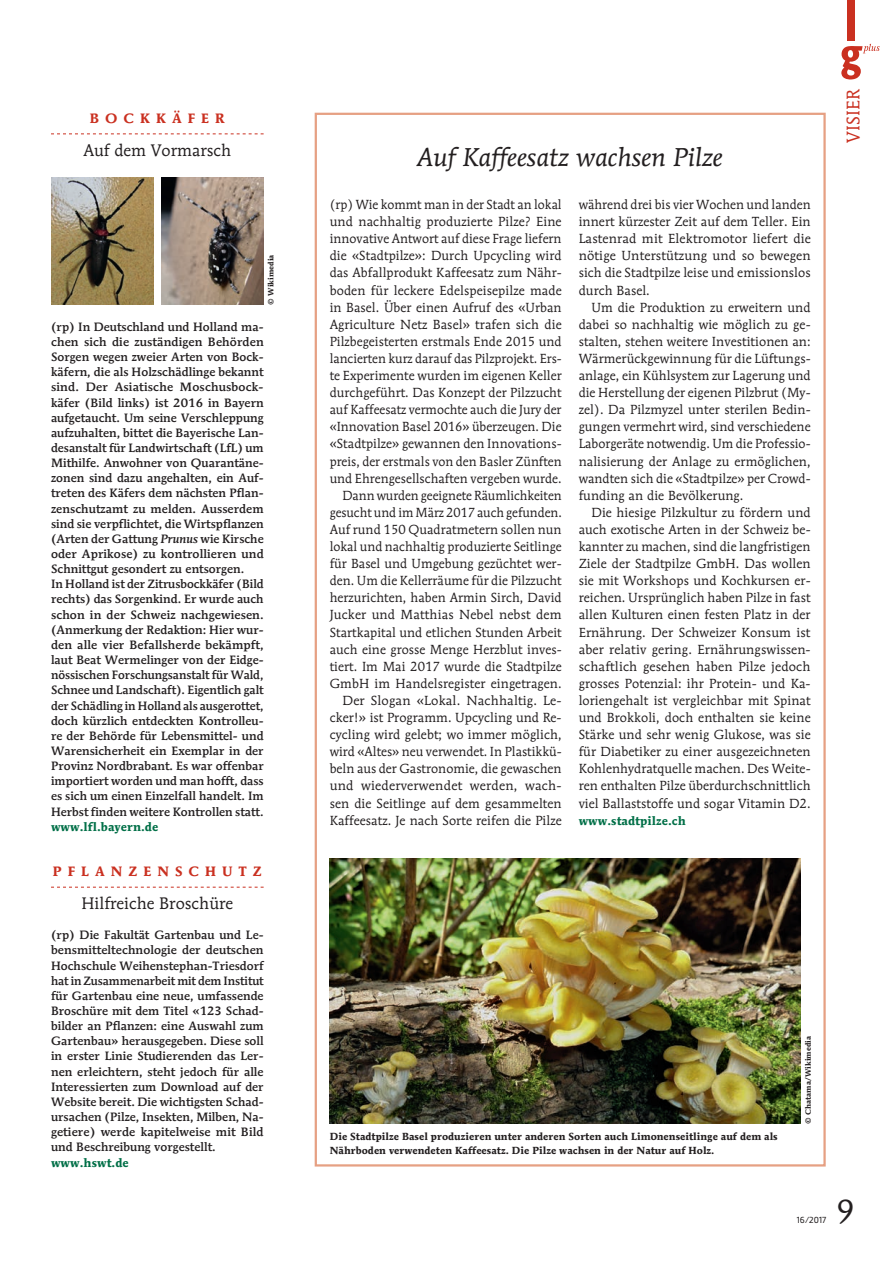
<style>
.page{position:relative;width:893px;height:1263px;background:#fff}
.page>*{position:absolute;margin:0;border:0;box-sizing:border-box;transform-origin:0 0}
.t1{font:33px "Mendoza Roman";color:#231f20}
.t2{font:italic 25.5px "Mendoza Roman";color:#231f20}
.t3{font:18px "Mendoza Roman";letter-spacing:.005em;color:#ca3020}
.t4{font:16.5px "Mendoza Roman";color:#231f20}
.t5{font:700 13.5px "Mendoza Roman";letter-spacing:.45em;color:#ca3020}
.t6{font:13.05px/17.1px "Mendoza Roman";letter-spacing:.005em;color:#231f20;text-align:right;scale:.96 1}
.t7{font:13.05px/17.1px "Mendoza Roman";letter-spacing:.005em;color:#231f20;text-align:justify}
.t8{font:500 12px/15.1px "Mendoza Roman";letter-spacing:.005em;color:#231f20;text-align:justify}
.t9{font:700 12px "Mendoza Roman";letter-spacing:.005em;color:#006f47}
.t10{font:700 10.2px/14.2px "Mendoza Roman";letter-spacing:.005em;color:#231f20}
.t11{font:9px "Dobra";color:#231f20}
.t12{font:700 7.5px "Mendoza Roman";letter-spacing:.005em;color:#231f20}
.s1{font-style:italic}
</style>
<div class="page">
<svg style="left:841px;top:44px;width:39px;height:36px"></svg>
<div style="left:847px;top:0;width:8px;height:40px;background:#ca3020"></div>
<svg style="left:51px;top:887px;width:213px;height:1px"></svg>
<svg style="left:51px;top:133px;width:213px;height:1px"></svg>
<img style="left:51px;top:177px;width:102px;height:128px">
<img style="left:162px;top:177px;width:102px;height:128px">
<img style="left:330px;top:859px;width:471px;height:264px">
<p class="t5" style="left:90px;top:110px;width:136px">BOCKKÄFER</p>
<h3 class="t4" style="left:83px;top:140px;width:149px">Auf dem Vormarsch</h3>
<p class="t12" style="left:266px;top:305px;width:51px;rotate:-90deg">© Wikimedia</p>
<p class="t8" style="left:51px;top:319px;width:214px;text-align:left">(rp) In Deutschland und Holland ma&shy;chen sich die zuständigen Behörden Sorgen wegen zweier Arten von Bock&shy;käfern, die als Holzschädlinge bekannt sind. Der Asiatische Moschusbock&shy;käfer (Bild links) ist 2016 in Bayern aufgetaucht. Um seine Verschleppung aufzuhalten, bittet die Bayerische Lan&shy;desanstalt für Landwirtschaft (LfL) um Mithilfe. Anwohner von Quarantäne&shy;zonen sind dazu angehalten, ein Auf&shy;treten des Käfers dem nächsten Pflan&shy;zenschutzamt zu melden. Ausserdem sind sie verpflichtet, die Wirtspflanzen (Arten der Gattung <span class="s1">Prunus</span> wie Kirsche oder Aprikose) zu kontrollieren und Schnittgut gesondert zu entsorgen.<br>In Holland ist der Zitrusbockkäfer (Bild rechts) das Sorgenkind. Er wurde auch schon in der Schweiz nachgewiesen. (Anmerkung der Redaktion: Hier wur&shy;den alle vier Befallsherde bekämpft, laut Beat Wermelinger von der Eidge&shy;nössischen Forschungsanstalt für Wald, Schnee und Landschaft). Eigentlich galt der Schädling in Holland als ausgerottet, doch kürzlich entdeckten Kontrolleu&shy;re der Behörde für Lebensmittel- und Warensicherheit ein Exemplar in der Provinz Nordbrabant. Es war offenbar importiert worden und man hofft, dass es sich um einen Einzelfall handelt. Im Herbst finden weitere Kontrollen statt.</p>
<p class="t9" style="left:51px;top:819px;width:109px">www.lfl.bayern.de</p>
<p class="t5" style="left:53px;top:863px;width:210px">PFLANZENSCHUTZ</p>
<h3 class="t4" style="left:81px;top:893px;width:153px">Hilfreiche Broschüre</h3>
<p class="t8" style="left:51px;top:927px;width:214px">(rp) Die Fakultät Gartenbau und Le&shy;bensmitteltechnologie der deutschen Hochschule Weihenstephan-Triesdorf hat in Zusammenarbeit mit dem Institut für Gartenbau eine neue, umfassende Broschüre mit dem Titel «123 Schad&shy;bilder an Pflanzen: eine Auswahl zum Gartenbau» herausgegeben. Diese soll in erster Linie Studierenden das Ler&shy;nen erleichtern, steht jedoch für alle Interessierten zum Download auf der Website bereit. Die wichtigsten Schad&shy;ursachen (Pilze, Insekten, Milben, Na&shy;getiere) werde kapitelweise mit Bild und Beschreibung vorgestellt.</p>
<p class="t9" style="left:51px;top:1155px;width:79px">www.hswt.de</p>
<h2 class="t2" style="left:418px;top:141px;width:307px">Auf Kaffeesatz wachsen Pilze</h2>
<p class="t6" style="left:330px;top:196px;width:243px">(rp) Wie kommt man in der Stadt an lokal und nachhaltig produzierte Pilze? Eine innovative Antwort auf diese Frage liefern die «Stadtpilze»: Durch Upcycling wird das Abfallprodukt Kaffeesatz zum Nähr&shy;boden für leckere Edelspeisepilze made in Basel. Über einen Aufruf des «Urban Agriculture Netz Basel» trafen sich die Pilzbegeisterten erstmals Ende 2015 und lancierten kurz darauf das Pilzprojekt. Ers&shy;te Experimente wurden im eigenen Keller durchgeführt. Das Konzept der Pilzzucht auf Kaffeesatz vermochte auch die Jury der «Innovation Basel 2016» überzeugen. Die «Stadtpilze» gewannen den Innovations&shy;preis, der erstmals von den Basler Zünften und Ehrengesellschaften vergeben wurde.<br>Dann wurden geeignete Räumlichkeiten gesucht und im März 2017 auch gefunden.<br>Auf rund 150 Quadratmetern sollen nun lokal und nachhaltig produzierte Seitlinge für Basel und Umgebung gezüchtet wer&shy;den. Um die Kellerräume für die Pilzzucht herzurichten, haben Armin Sirch, David Jucker und Matthias Nebel nebst dem Startkapital und etlichen Stunden Arbeit auch eine grosse Menge Herzblut inves&shy;tiert. Im Mai 2017 wurde die Stadtpilze GmbH im Handelsregister eingetragen.<br>Der Slogan «Lokal. Nachhaltig. Le&shy;cker!» ist Programm. Upcycling und Re&shy;cycling wird gelebt; wo immer möglich, wird «Altes» neu verwendet. In Plastikkü&shy;beln aus der Gastronomie, die gewaschen und wiederverwendet werden, wach&shy;sen die Seitlinge auf dem gesammelten Kaffeesatz. Je nach Sorte reifen die Pilze</p>
<p class="t7" style="left:579px;top:196px;width:234px">während drei bis vier Wochen und landen innert kürzester Zeit auf dem Teller. Ein Lastenrad mit Elektromotor liefert die nötige Unterstützung und so bewegen sich die Stadtpilze leise und emissionslos durch Basel.</p>
<p class="t7" style="left:579px;top:298px;width:234px;text-indent:13px">Um die Produktion zu erweitern und dabei so nachhaltig wie möglich zu ge&shy;stalten, stehen weitere Investitionen an:<br>Wärmerückgewinnung für die Lüftungs&shy;anlage, ein Kühlsystem zur Lagerung und die Herstellung der eigenen Pilzbrut (My&shy;zel). Da Pilzmyzel unter sterilen Bedin&shy;gungen vermehrt wird, sind verschiedene Laborgeräte notwendig. Um die Professio&shy;nalisierung der Anlage zu ermöglichen, wandten sich die «Stadtpilze» per Crowd&shy;funding an die Bevölkerung.</p>
<p class="t7" style="left:579px;top:504px;width:234px;text-indent:13px">Die hiesige Pilzkultur zu fördern und auch exotische Arten in der Schweiz be&shy;kannter zu machen, sind die langfristigen Ziele der Stadtpilze GmbH. Das wollen sie mit Workshops und Kochkursen er&shy;reichen. Ursprünglich haben Pilze in fast allen Kulturen einen festen Platz in der Ernährung. Der Schweizer Konsum ist aber relativ gering. Ernährungswissen&shy;schaftlich gesehen haben Pilze jedoch grosses Potenzial: ihr Protein- und Ka&shy;loriengehalt ist vergleichbar mit Spinat und Brokkoli, doch enthalten sie keine Stärke und sehr wenig Glukose, was sie für Diabetiker zu einer ausgezeichneten Kohlenhydratquelle machen. Des Weite&shy;ren enthalten Pilze überdurchschnittlich viel Ballaststoffe und sogar Vitamin D2.</p>
<p class="t9" style="left:579px;top:813px;width:108px">www.stadtpilze.ch</p>
<h3 class="t3" style="left:842px;top:143px;width:55px;rotate:-90deg">VISIER</h3>
<p class="t10" style="left:330px;top:1129px;width:449px">Die Stadtpilze Basel produzieren unter anderen Sorten auch Limonenseitlinge auf dem als<br>Nährboden verwendeten Kaffeesatz. Die Pilze wachsen in der Natur auf Holz.</p>
<p class="t12" style="left:803px;top:1123px;width:89px;rotate:-90deg">© Chatama/Wikimedia</p>
<p class="t11" style="left:797px;top:1214px;width:31px">16/2017</p>
<h1 class="t1" style="left:836px;top:1191px;width:20px">9</h1>
</div>
